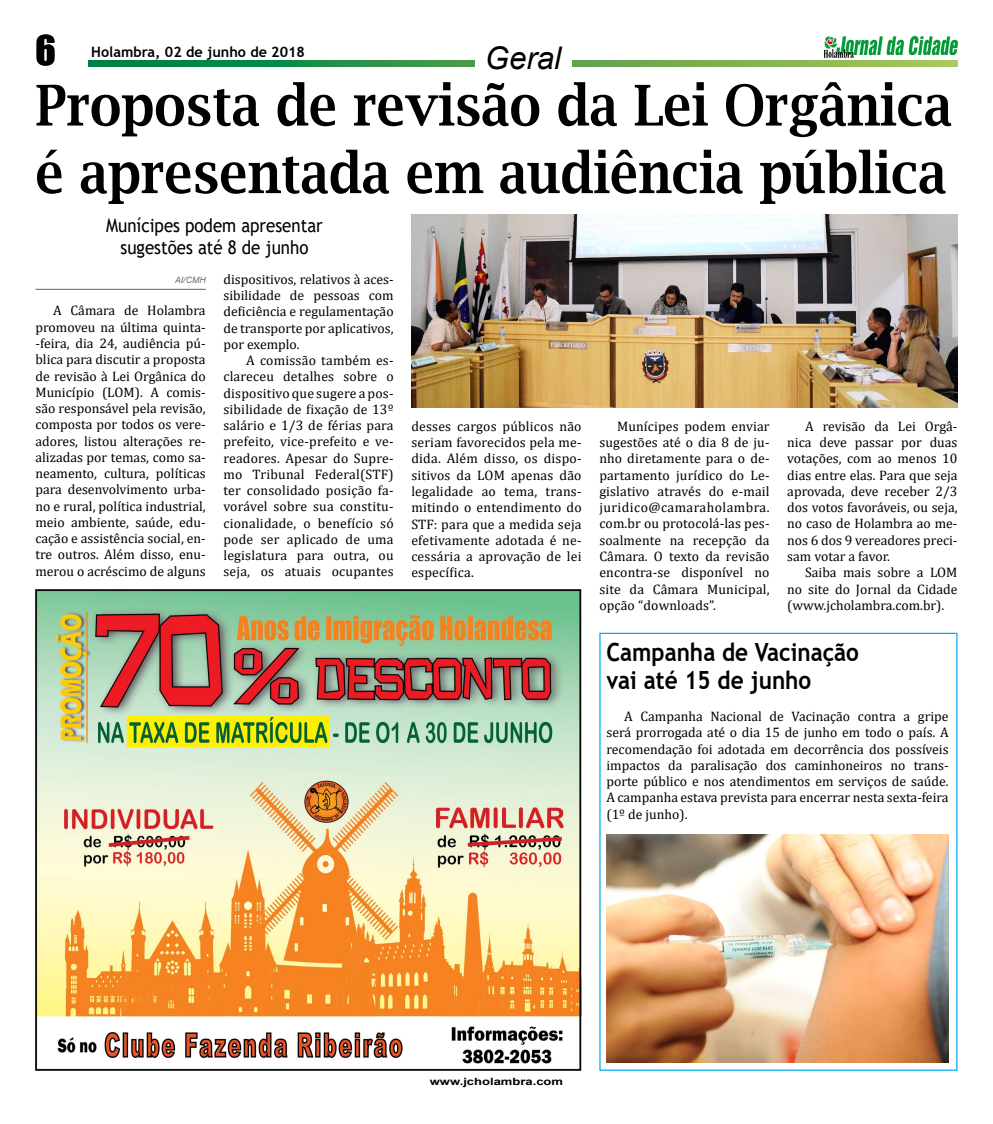
<style>
.page{position:relative;width:993px;height:1124px;background:#fff}
.page>*{position:absolute;margin:0;border:0;box-sizing:border-box;transform-origin:0 0}
.t1{font:600 56.25px/67.5px "Lucida Bright";color:#000;scale:.9 1}
.t2{font:37.5px "Impact";color:#000}
.t3{font:italic 31.25px "Arial";color:#000}
.t4{font:700 25px/27.5px "Trebuchet MS";color:#000;scale:.9 1}
.t5{font:18.75px/22.5px "Trebuchet MS";color:#000;text-align:center;scale:.9 1}
.t6{font:700 14.38px "Trebuchet MS";color:#000}
.t7{font:13.75px/16.2px "Cambria";color:#000;text-align:justify}
.t8{font:700 10px "Arial";color:#000;scale:1.3 1}
.t9{font:italic 8.75px "Arial";color:#6d6e71}
</style>
<div class="page">
<svg style="left:89px;top:60px;width:868px;height:7px;background:#4fa04e"></svg>
<img style="left:823px;top:35px;width:135px;height:23px">
<div style="left:474px;top:40px;width:97px;height:35px;background:#fff"></div>
<img style="left:35px;top:589px;width:546px;height:481px">
<hr style="left:35px;top:289px;width:171px;height:1px;background:#808285">
<img style="left:411px;top:215px;width:546px;height:192px">
<svg style="left:599px;top:632px;width:358px;height:439px"></svg>
<img style="left:606px;top:834px;width:342px;height:227px">
<h2 class="t2" style="left:35px;top:21px;width:22px">6</h2>
<p class="t6" style="left:91px;top:43px;width:215px">Holambra, 02 de junho de 2018</p>
<h3 class="t3" style="left:484px;top:38px;width:78px">Geral</h3>
<h1 class="t1" style="left:35px;top:71px;width:1019px">Proposta de revisão da Lei Orgânica é apresentada em audiência pública</h1>
<h3 class="t5" style="left:106px;top:214px;width:242px">Munícipes podem apresentar sugestões até 8 de junho</h3>
<p class="t7" style="left:223px;top:271px;width:172px">dispositivos, relativos à aces&shy;sibilidade de pessoas com deficiência e regulamentação de transporte por aplicativos, por exemplo.</p>
<p class="t7" style="left:223px;top:352px;width:172px;text-indent:23px">A comissão também es&shy;clareceu detalhes sobre o dispositivo que sugere a pos&shy;sibilidade de fixação de 13º salário e 1/3 de férias para prefeito, vice-prefeito e ve&shy;readores. Apesar do Supre&shy;mo Tribunal Federal(STF) ter consolidado posição fa&shy;vorável sobre sua constitu&shy;cionalidade, o benefício só pode ser aplicado de uma legislatura para outra, ou seja, os atuais ocupantes</p>
<p class="t9" style="left:175px;top:274px;width:32px">AI/CMH</p>
<p class="t7" style="left:35px;top:302px;width:172px;text-indent:18px">A Câmara de Holambra promoveu na última quinta--feira, dia 24, audiência pú&shy;blica para discutir a proposta de revisão à Lei Orgânica do Município (LOM). A comis&shy;são responsável pela revisão, composta por todos os vere&shy;adores, listou alterações re&shy;alizadas por temas, como sa&shy;neamento, cultura, políticas para desenvolvimento urba&shy;no e rural, política industrial, meio ambiente, saúde, edu&shy;cação e assistência social, en&shy;tre outros. Além disso, enu&shy;merou o acréscimo de alguns</p>
<p class="t7" style="left:411px;top:418px;width:172px">desses cargos públicos não seriam favorecidos pela me&shy;dida. Além disso, os dispo&shy;sitivos da LOM apenas dão legalidade ao tema, trans&shy;mitindo o entendimento do STF: para que a medida seja efetivamente adotada é ne&shy;cessária a aprovação de lei específica.</p>
<p class="t7" style="left:599px;top:418px;width:172px;text-indent:18px">Munícipes podem enviar sugestões até o dia 8 de ju&shy;nho diretamente para o de&shy;partamento jurídico do Le&shy;gislativo através do e-mail juridico@camaraholambra. com.br ou protocolá-las pes&shy;soalmente na recepção da Câmara. O texto da revisão encontra-se disponível no site da Câmara Municipal, opção “downloads”.</p>
<p class="t7" style="left:787px;top:418px;width:172px;text-indent:18px">A revisão da Lei Orgâ&shy;nica deve passar por duas votações, com ao menos 10 dias entre elas. Para que seja aprovada, deve receber 2/3 dos votos favoráveis, ou seja, no caso de Holambra ao me&shy;nos 6 dos 9 vereadores preci&shy;sam votar a favor.</p>
<p class="t7" style="left:787px;top:564px;width:172px;text-indent:18px">Saiba mais sobre a LOM no site do Jornal da Cidade (www.jcholambra.com.br).</p>
<h3 class="t4" style="left:606px;top:638px;width:282px">Campanha de Vacinação vai até 15 de junho</h3>
<p class="t7" style="left:606px;top:708px;width:343px;text-indent:18px">A Campanha Nacional de Vacinação contra a gripe será prorrogada até o dia 15 de junho em todo o país. A recomendação foi adotada em decorrência dos possíveis impactos da paralisação dos caminhoneiros no trans&shy;porte público e nos atendimentos em serviços de saúde.<br>A campanha estava prevista para encerrar nesta sexta-feira (1º de junho).</p>
<p class="t8" style="left:429px;top:1074px;width:104px">www.jcholambra.com</p>
</div>
